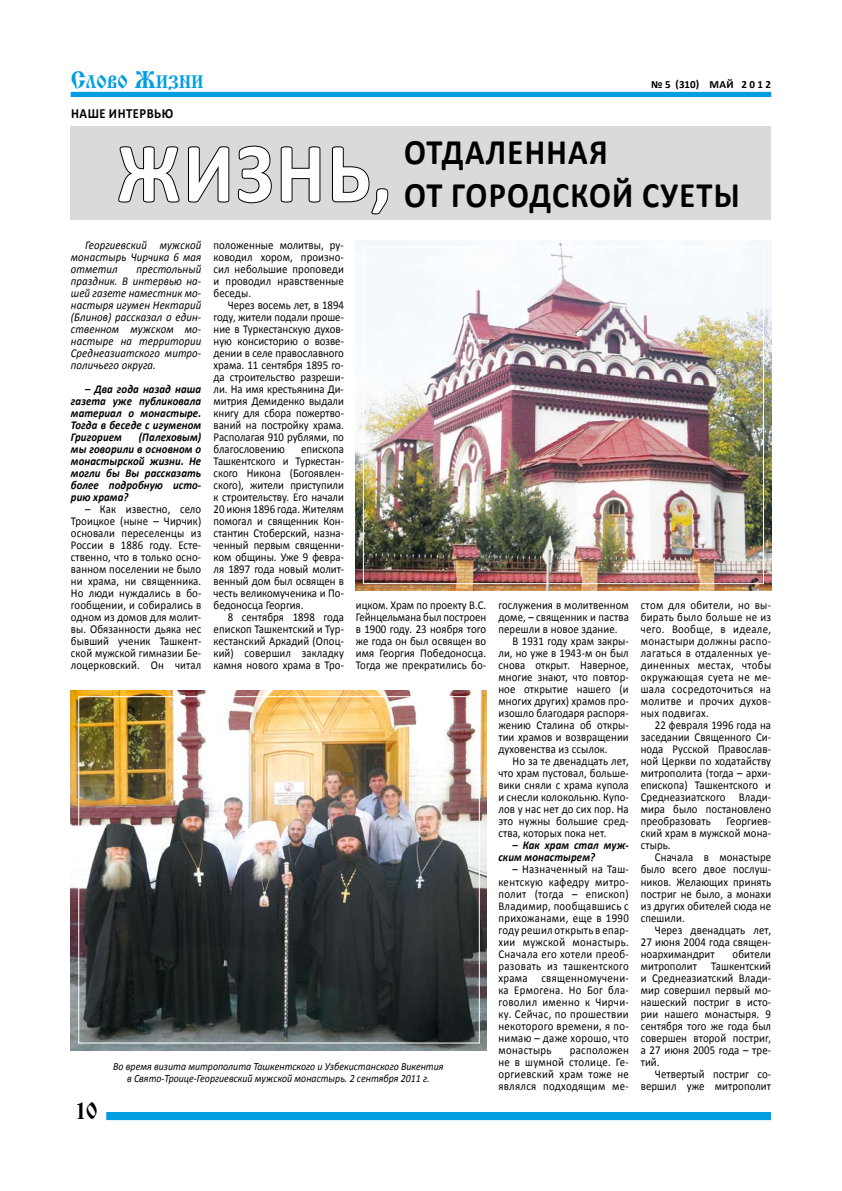
<style>
.page{position:relative;width:842px;height:1191px;background:#fff}
.page>*{position:absolute;margin:0;border:0;box-sizing:border-box;transform-origin:0 0}
.t1{font:700 85px "Calibri";color:#fff;scale:.9 1}
.t2{font:700 36px "Calibri";letter-spacing:.04em;color:#000;scale:.9 1}
.t3{font:24px "Izhitsa Cyrillic";color:#000;scale:.9 1}
.t4{font:18px "Izhitsa Cyrillic";color:#009ee0;scale:.9 1}
.t5{font:700 14px "Calibri";color:#000;scale:.9 1}
.t6{font:12px/12px "Calibri";letter-spacing:.01em;color:#000;text-align:justify;scale:.9 1}
.t7{font:italic 12px/12px "Calibri";letter-spacing:.01em;color:#000;text-align:justify;scale:.9 1}
.t8{font:italic 700 12px/12px "Calibri";letter-spacing:.01em;color:#000;text-align:justify;scale:.9 1}
.t9{font:italic 11px/12px "Calibri";color:#000;text-align:center;scale:.9 1}
.t10{font:700 11px "Calibri";letter-spacing:.02em;color:#000}
.s1{font-size:24px}
</style>
<div class="page">
<div style="left:106px;top:1112px;width:665px;height:8px;background:#009ee0"></div>
<div style="left:71px;top:92px;width:700px;height:5px;background:#009ee0"></div>
<div style="left:71px;top:127px;width:700px;height:93px;background:#d9dadb"></div>
<svg style="left:118px;top:145px;width:154px;height:59px"></svg>
<svg style="left:280px;top:146px;width:41px;height:57px"></svg>
<svg style="left:331px;top:146px;width:58px;height:69px"></svg>
<img style="left:71px;top:690px;width:416px;height:361px">
<img style="left:355px;top:240px;width:416px;height:350px">
<div style="left:363px;top:247px;width:401px;height:337px;border:1px solid #fff"></div>
<div style="left:78px;top:696px;width:402px;height:347px;border:1px solid #fff"></div>
<h3 class="t4" style="left:71px;top:72px;width:29px"><span class="s1">С</span>лово</h3>
<h3 class="t4" style="left:134px;top:72px;width:38px"><span class="s1">ж</span>изни</h3>
<p class="t10" style="left:651px;top:77px;width:122px">№ 5 (310) май 2 0 1 2</p>
<p class="t5" style="left:71px;top:104px;width:52px">НАШЕИНТЕРВ</p>
<p class="t5" style="left:154px;top:104px;width:23px">ЬЮ</p>
<h1 class="t1" style="left:117px;top:119px;width:306px">ЖИЗНЬ,</h1>
<h2 class="t2" style="left:404px;top:129px;width:138px">ОТДАЛЕННА</h2>
<h2 class="t2" style="left:589px;top:129px;width:22px">Я</h2>
<h2 class="t2" style="left:404px;top:172px;width:187px">ОТ ГОРОДСКОЙ</h2>
<h2 class="t2" style="left:642px;top:172px;width:110px">СУЕТЫ</h2>
<p class="t7" style="left:71px;top:238px;width:146px;text-indent:14px">Георгиевский мужской монастырь Чирчика 6 мая отметил</p>
<p class="t6" style="left:214px;top:239px;width:146px">положенные молитвы, ру&shy;ководил хором, произно&shy;сил небольшие проповеди и проводил нравственные беседы.</p>
<p class="t6" style="left:214px;top:299px;width:146px;text-indent:14px">Через восемь лет, в 1894 году, жители подали проше&shy;ние в Туркестанскую духов&shy;ную консисторию о возве&shy;дении в селе православного храма. 11 сентября 1895 го&shy;да строительство разреши&shy;ли. На имя крестьянина Ди&shy;митрия Демиденко выдали книгу для сбора пожертво&shy;ваний на постройку храма.<br>Располагая 910 рублями, по благословению</p>
<p class="t7" style="left:71px;top:262px;width:146px;text-indent:66px">престольный праздник. В интервью на&shy;шей газете наместник мо&shy;настыря игумен Нектарий (Блинов) рассказал о един&shy;ственном мужском мо&shy;настыре на территории Среднеазиатского митро&shy;поличьего округа.</p>
<p class="t8" style="left:71px;top:383px;width:146px;text-indent:14px">– Два года назад наша газета уже публиковала материал о монастыре.<br>Тогда в беседе с игуменом Григорием</p>
<p class="t8" style="left:71px;top:431px;width:146px;text-indent:68px">(Палеховым) мы говорили в основном о монастырской жизни. Не могли бы Вы рассказать более подробную исто&shy;рию храма?</p>
<p class="t6" style="left:71px;top:503px;width:146px;text-indent:14px">– Как известно, село Троицкое (ныне – Чирчик) основали переселенцы из России в 1886 году. Есте&shy;ственно, что в только осно&shy;ванном поселении не было ни храма, ни священника.<br>Н о люди нуждались в бо&shy;гообщении, и собирались в одном из домов для молит&shy;вы. Обязанности дьяка нес бывший ученик Ташкент&shy;ской мужской гимназии Бе&shy;лоцерковский. Он читал</p>
<p class="t6" style="left:214px;top:443px;width:146px;text-indent:88px">епископа Ташкентского и Туркестан&shy;ского Н икона (Богоявлен&shy;ского), жители приступили к строительству. Его начали 20 июня 1896 года. Жителям помогал и священник Кон&shy;стантин Стоберский, назна&shy;ченный первым священни&shy;ком общины. Уже 9 февра&shy;ля 1897 года новый молит&shy;венный дом был освящен в честь великомученика и П о&shy;бедоносца Георгия.</p>
<p class="t6" style="left:214px;top:611px;width:146px;text-indent:14px">8 сентября 1898 года епископ Ташкентский и Тур&shy;кестанский Аркадий (Опоц&shy;кий) совершил закладку камня нового храма в Тро-</p>
<p class="t6" style="left:356px;top:599px;width:146px">ицком. Храм по проекту В.С.<br>Гейнцельмана был построен в 1900 году. 23 ноября того же года он был освящен во имя Георгия П обедоносца.<br>Тогда же прекратились бо-</p>
<p class="t6" style="left:498px;top:599px;width:146px">гослужения в молитвенном</p>
<p class="t6" style="left:498px;top:611px;width:146px">доме, – священник и паства</p>
<p class="t6" style="left:498px;top:623px;width:134px">перешли в новое здание.</p>
<p class="t6" style="left:513px;top:635px;width:131px">В 1931 году храм закры-</p>
<p class="t6" style="left:498px;top:647px;width:146px">ли, но уже в 1943-м он был</p>
<p class="t6" style="left:498px;top:659px;width:146px">снова открыт. Наверное,</p>
<p class="t6" style="left:498px;top:671px;width:146px">многие знают, что повтор-</p>
<p class="t6" style="left:498px;top:683px;width:146px">ное открытие нашего (и</p>
<p class="t6" style="left:498px;top:695px;width:146px">многих других) храмов про-</p>
<p class="t6" style="left:498px;top:707px;width:146px">изошло благодаря распоря-</p>
<p class="t6" style="left:498px;top:719px;width:146px">жению Сталина об откры-</p>
<p class="t6" style="left:498px;top:731px;width:146px">тии храмов и возвращении</p>
<p class="t6" style="left:498px;top:743px;width:123px">духовенства из ссылок.</p>
<p class="t6" style="left:513px;top:755px;width:131px">Н о за те двенадцать лет,</p>
<p class="t6" style="left:498px;top:767px;width:146px">что храм пустовал, больше-</p>
<p class="t6" style="left:498px;top:779px;width:146px">вики сняли с храма купола</p>
<p class="t6" style="left:498px;top:791px;width:146px">и снесли колокольню. Купо-</p>
<p class="t6" style="left:498px;top:803px;width:146px">лов у нас нет до сих пор. На</p>
<p class="t6" style="left:498px;top:815px;width:146px">это нужны большие сред-</p>
<p class="t6" style="left:498px;top:827px;width:122px">ства, которых пока нет.</p>
<p class="t8" style="left:498px;top:839px;width:146px;text-indent:14px">– Как храм стал муж&shy;ским монастырем?</p>
<p class="t6" style="left:498px;top:863px;width:146px;text-indent:14px">– Назначенный на Таш&shy;кентскую кафедру митро&shy;полит (тогда – епископ)<br>Владимир, пообщавшись с прихожанами, еще в 1990 году решил открыть в епар&shy;хии мужской монастырь.<br>Сначала его хотели преоб&shy;разовать из ташкентского храма священномучени&shy;ка Ермогена. Но Бог бла&shy;говолил именно к Чирчи&shy;ку. Сейчас, по прошествии некоторого времени, я по&shy;нимаю – даже хорошо, что монастырь</p>
<p class="t6" style="left:498px;top:1043px;width:146px;text-indent:71px">расположен не в шумной столице. Ге&shy;оргиевский храм тоже не являлся подходящим ме-</p>
<p class="t9" style="left:113px;top:1059px;width:369px">Во время визита митрополита Ташкентского и Узбекистанского Викентия в Свято-Троице-Георгиевский мужской монастырь. 2 сентября 2011 г.</p>
<h3 class="t3" style="left:76px;top:1097px;width:25px">10</h3>
<p class="t6" style="left:641px;top:599px;width:146px">стом для обители, но вы&shy;бирать было больше не из чего. Вообще, в идеале, монастыри должны распо&shy;лагаться в отдаленных уе&shy;диненных местах, чтобы окружающая суета не ме&shy;шала сосредоточиться на молитве и прочих духов&shy;ных подвигах.</p>
<p class="t6" style="left:641px;top:719px;width:146px;text-indent:14px">22 февраля 1996 года на заседании Священного Си&shy;нода Русской П равослав&shy;ной Церкви по ходатайству митрополита (тогда – архи&shy;епископа) Ташкентского и Среднеазиатского Влади&shy;мира было постановлено преобразовать</p>
<p class="t6" style="left:641px;top:815px;width:146px;text-indent:86px">Георгиев&shy;ский храм в мужской мона&shy;стырь.</p>
<p class="t6" style="left:641px;top:851px;width:146px;text-indent:14px">Сначала в монастыре было всего двое послуш&shy;ников. Желающих принять постриг не было, а монахи из других обителей сюда не спешили.</p>
<p class="t6" style="left:641px;top:923px;width:146px;text-indent:14px">Через двенадцать лет, 27 июня 2004 года священ&shy;ноархимандрит</p>
<p class="t6" style="left:641px;top:947px;width:146px;text-indent:92px">обители митрополит Ташкентский и Среднеазиатский Влади&shy;мир совершил первый мо&shy;нашеский постриг в исто&shy;рии нашего монастыря. 9 сентября того же года был совершен второй постриг, а 27 июня 2005 года – тре&shy;тий.</p>
<p class="t6" style="left:641px;top:1067px;width:146px;text-align:right">Четвертый постриг со&shy;вершил уже митрополит</p>
</div>
